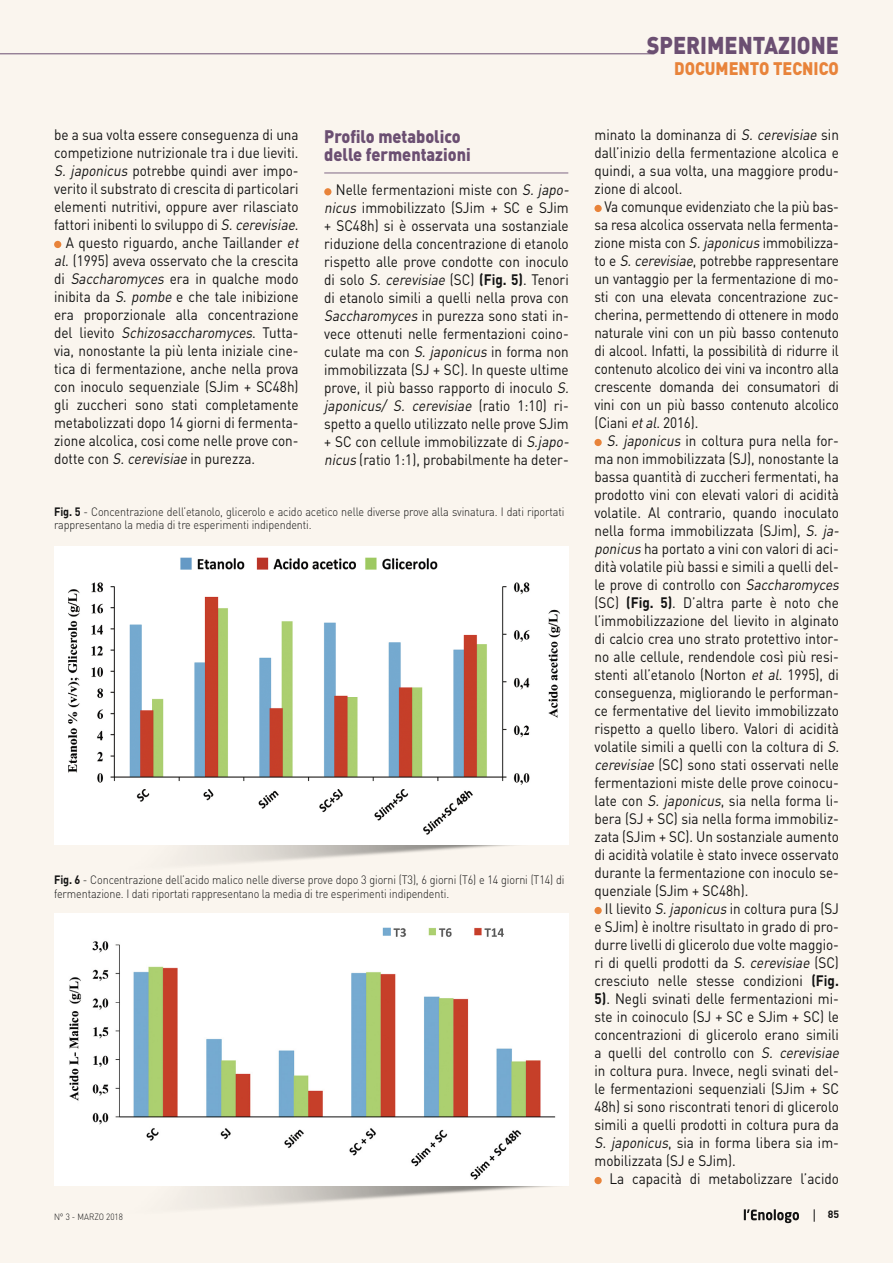
<style>
.page{position:relative;width:893px;height:1263px;background:#faf5ee}
.page>*{position:absolute;margin:0;border:0;box-sizing:border-box;transform-origin:0 0}
.t1{font:900 24px "DIN";color:#6b4f72;scale:.9 1}
.t2{font:900 18px/18px "DIN";color:#6b4f72;scale:.9 1}
.t3{font:900 18px "DIN";color:#e8833a;scale:.9 1}
.t4{font:15px/18px "DIN";color:#121212;scale:.9 1}
.t5{font:italic 15px "DIN";color:#121212;scale:.9 1}
.t6{font:300 12px/13.5px "DIN";letter-spacing:-.01em;color:#121212;scale:.9 1}
.t7{font:700 10.5px "DIN";color:#121212}
.t8{font:300 9px "DIN";color:#121212;scale:.9 1}
.s1{font-style:italic}
.s2{font-style:normal}
.s3{font-weight:700}
</style>
<div class="page">
<svg style="left:744px;top:1209px;width:55px;height:14px"></svg>
<svg style="left:814px;top:1209px;width:1px;height:13px"></svg>
<hr style="left:0;top:53px;width:654px;height:1px;background:#6b4f72">
<div style="left:54px;top:241px;width:7px;height:7px;background:#e8833a;border-radius:50%"></div>
<hr style="left:324px;top:173px;width:244px;height:1px;background:#806785">
<div style="left:324px;top:188px;width:7px;height:7px;background:#e8833a;border-radius:50%"></div>
<div style="left:594px;top:205px;width:8px;height:7px;background:#e8833a;border-radius:50%"></div>
<div style="left:594px;top:439px;width:8px;height:7px;background:#e8833a;border-radius:50%"></div>
<div style="left:594px;top:907px;width:8px;height:7px;background:#e8833a;border-radius:50%"></div>
<div style="left:594px;top:1177px;width:8px;height:7px;background:#e8833a;border-radius:50%"></div>
<img style="left:54px;top:548px;width:510px;height:297px">
<img style="left:54px;top:913px;width:510px;height:273px">
<p class="t4" style="left:54px;top:125px;width:273px">be a sua volta essere conseguenza di una</p>
<p class="t4" style="left:54px;top:143px;width:273px">competizione nutrizionale tra i due lieviti.</p>
<p class="t4" style="left:54px;top:161px;width:273px"><span class="s1">S. japonicus</span> potrebbe quindi aver impo-</p>
<p class="t4" style="left:54px;top:179px;width:273px">verito il substrato di crescita di particolari</p>
<p class="t4" style="left:54px;top:197px;width:273px">elementi nutritivi, oppure aver rilasciato</p>
<p class="t4" style="left:54px;top:215px;width:273px">fattori inibenti lo sviluppo di <span class="s1">S.cerevisiae</span>.</p>
<p class="t4" style="left:66px;top:233px;width:264px">A questo riguardo, anche Taillander <span class="s1">et</span></p>
<p class="t4" style="left:54px;top:251px;width:273px"><span class="s1">al</span>. (1995) aveva osservato che la crescita</p>
<p class="t4" style="left:54px;top:269px;width:273px">di <span class="s1">Saccharomyces</span> era in qualche modo</p>
<p class="t4" style="left:54px;top:287px;width:273px">inibita da <span class="s1">S. pombe</span> e che tale inibizione</p>
<p class="t4" style="left:54px;top:305px;width:273px">era proporzionale alla concentrazione</p>
<p class="t5" style="left:54px;top:323px;width:273px"><span class="s2">d e l l i ev i t o</span> Schizosaccharomyces<span class="s2">. Tu t t a -</span></p>
<p class="t4" style="left:54px;top:341px;width:273px">via, nonostante la più lenta iniziale cine-</p>
<p class="t4" style="left:54px;top:359px;width:273px">tica di fermentazione, anche nella prova</p>
<p class="t4" style="left:54px;top:377px;width:273px">con inoculo sequenziale (SJim + SC48h)</p>
<p class="t4" style="left:54px;top:395px;width:273px">gli zuccheri sono stati completamente</p>
<p class="t4" style="left:54px;top:413px;width:273px">metabolizzati dopo 14 giorni di fermenta-</p>
<p class="t4" style="left:54px;top:431px;width:273px">zione alcolica, cosi come nelle prove con-</p>
<p class="t4" style="left:54px;top:449px;width:225px">dotte con <span class="s1">S.cerevisiae</span> in purezza.</p>
<p class="t2" style="left:324px;top:126px;width:164px">Profilo metabolico delle fermentazioni</p>
<p class="t4" style="left:324px;top:181px;width:277px;text-indent:12px">Nelle fermentazioni miste con <span class="s1">S. japo&shy;nicus</span> immobilizzato (SJim + SC e SJim + SC48h) si è osservata una sostanziale riduzione della concentrazione di etanolo rispetto alle prove condotte con inoculo di solo <span class="s1">S. cerevisiae</span> (SC) <span class="s3">(Fig. 5)</span>. Tenori di etanolo simili a quelli nella prova con <span class="s1">Saccharomyces</span> in purezza sono stati in&shy;vece ottenuti nelle fermentazioni coino&shy;culate ma con <span class="s1">S. japonicus</span> in forma non immobilizzata (SJ + SC). In queste ultime prove, il più basso rapporto di inoculo <span class="s1">S. japonicus/ S. cerevisiae</span> ( ra t i o 1 : 1 0 ) r i - spetto a quello utilizzato nelle prove SJim + SC con cellule immobilizzate di <span class="s1">S.japo&shy;nicus</span> (ratio 1:1), probabilmente ha deter-</p>
<p class="t6" style="left:54px;top:504px;width:568px"><span class="s3">Fig. 5</span> - Concentrazione dell’etanolo, glicerolo e acido acetico nelle diverse prove alla svinatura. I dati riportati rappresentano la media di tre esperimenti indipendenti.</p>
<p class="t6" style="left:54px;top:873px;width:568px"><span class="s3">Fig. 6</span> - Concentrazione dell’acido malico nelle diverse prove dopo 3 giorni (T3), 6 giorni (T6) e 14 giorni (T14) di fermentazione. I dati riportati rappresentano la media di tre esperimenti indipendenti.</p>
<p class="t8" style="left:54px;top:1211px;width:78px">N° 3 - MARZO 2018</p>
<h1 class="t1" style="left:647px;top:29px;width:215px">SPERIMENTAZIONE</h1>
<p class="t3" style="left:674px;top:56px;width:185px">DOCUMENTO TECNICO</p>
<p class="t4" style="left:594px;top:125px;width:273px;text-align:justify">minato la dominanza di <span class="s1">S. cerevisiae</span> sin dall’inizio della fermentazione alcolica e quindi, a sua volta, una maggiore produ&shy;zione di alcool.</p>
<p class="t4" style="left:594px;top:197px;width:273px;text-align:justify;text-indent:10px">Va comunque evidenziato che la più bas&shy;sa resa alcolica osservata nella fermenta&shy;zione mista con <span class="s1">S.japonicus</span> immobilizza&shy;to e <span class="s1">S.cerevisiae</span>, potrebbe rappresentare un vantaggio per la fermentazione di mo&shy;sti con una elevata concentrazione zuc&shy;cherina, permettendo di ottenere in modo naturale vini con un più basso contenuto di alcool. Infatti, la possibilità di ridurre il contenuto alcolico dei vini va incontro alla crescente domanda dei consumatori di vini con un più basso contenuto alcolico (Ciani <span class="s1">etal</span>. 2016).</p>
<p class="t4" style="left:594px;top:431px;width:277px;text-indent:12px"><span class="s1">S. japonicus</span> in coltura pura nella for&shy;ma non immobilizzata (SJ), nonostante la bassa quantità di zuccheri fermentati, ha prodotto vini con elevati valori di acidità volatile. Al contrario, quando inoculato nella forma immobilizzata (SJim), <span class="s1">S. ja&shy;ponicus</span> ha portato a vini con valori di aci&shy;dità volatile più bassi e simili a quelli del&shy;le prove di controllo con <span class="s1">Saccharomyces </span>(SC) <span class="s3">(Fig. 5)</span>. D’altra parte è noto che l’immobilizzazione del lievito in alginato di calcio crea uno strato protettivo intor&shy;no alle cellule, rendendole così più resi&shy;stenti all’etanolo (Norton <span class="s1">et al</span>. 1995), di conseguenza, migliorando le performan&shy;ce fermentative del lievito immobilizzato rispetto a quello libero. Valori di acidità volatile simili a quelli con la coltura di <span class="s1">S. cerevisiae</span> (SC) sono stati osservati nelle fermentazioni miste delle prove coinocu&shy;late con <span class="s1">S. japonicus</span>, sia nella forma li&shy;bera (SJ + SC) sia nella forma immobiliz&shy;zata (SJim + SC). Un sostanziale aumento di acidità volatile è stato invece osservato durante la fermentazione con inoculo se&shy;quenziale (SJim + SC48h).</p>
<p class="t4" style="left:594px;top:899px;width:277px;text-indent:11px">Il lievito <span class="s1">S.japonicus</span> in coltura pura (SJ e SJim) è inoltre risultato in grado di pro&shy;durre livelli di glicerolo due volte maggio&shy;ri di quelli prodotti da <span class="s1">S. cerevisiae</span> (SC) cresciuto nelle stesse condizioni <span class="s3">(Fig.<br>5)</span>. Negli svinati delle fermentazioni mi&shy;ste in coinoculo (SJ + SC e SJim + SC) le concentrazioni di glicerolo erano simili a quelli del controllo con <span class="s1">S. cerevisiae </span>in coltura pura. Invece, negli svinati del&shy;le fermentazioni sequenziali (SJim + SC 48h) si sono riscontrati tenori di glicerolo simili a quelli prodotti in coltura pura da <span class="s1">S. japonicus</span>, sia in forma libera sia im&shy;mobilizzata (SJ e SJim).</p>
<p class="t4" style="left:610px;top:1169px;width:256px">La capacità di metabolizzare l’acido</p>
<p class="t7" style="left:828px;top:1207px;width:13px">85</p>
</div>
